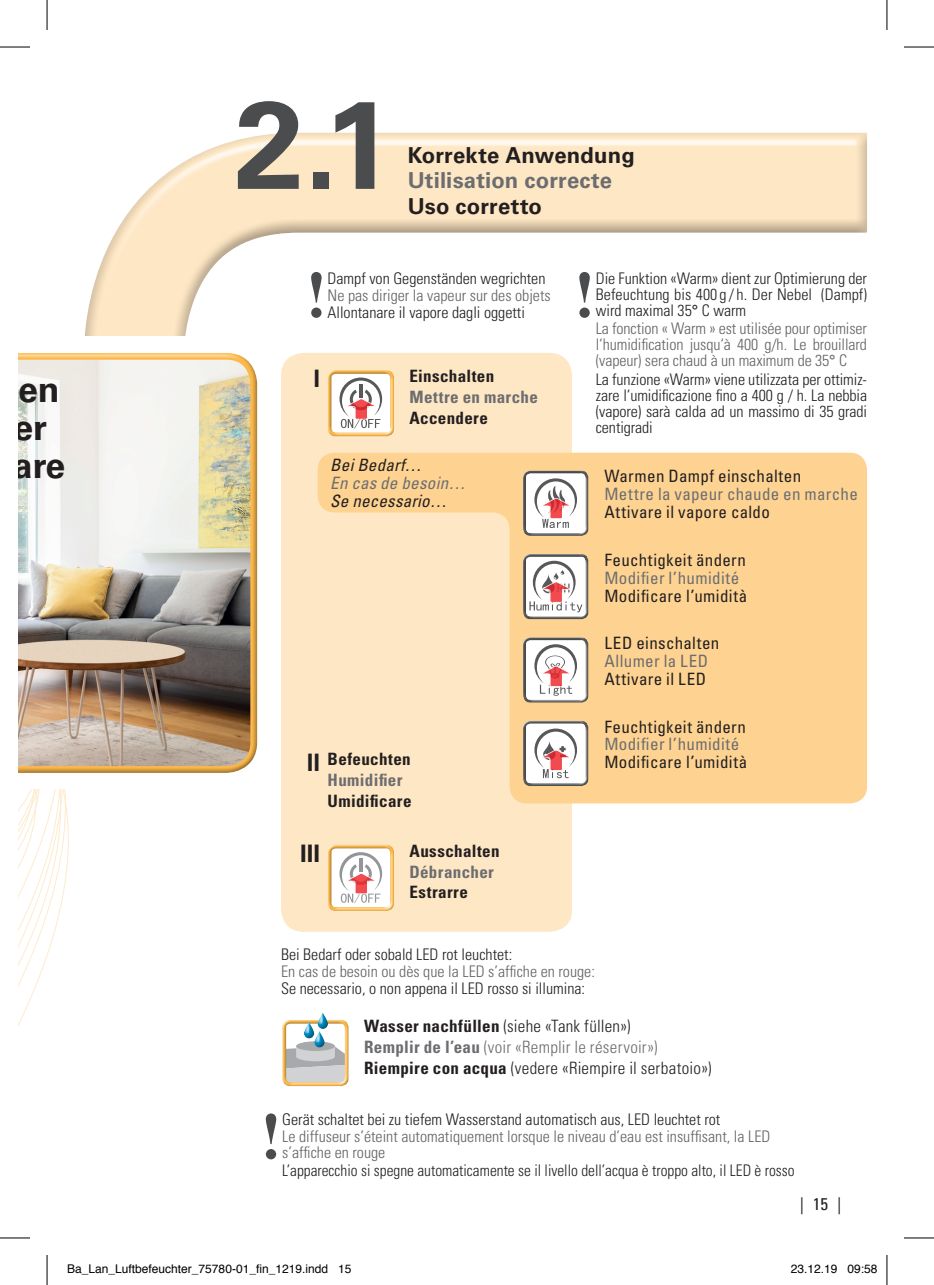
<style>
.page{position:relative;width:934px;height:1285px;background:#fff}
.page>*{position:absolute;margin:0;border:0;box-sizing:border-box;transform-origin:0 0}
.t1{font:700 124px "Univers LT Std";color:#4b4c4d}
.t2{font:700 35.6px/38.4px "Univers LT Std";color:#231f20;text-align:center}
.t3{font:700 24px "Univers LT Std";color:#231f20}
.t4{font:700 22px "Univers LT Std";letter-spacing:.01em;color:#231f20}
.t5{font:700 22px "Univers LT Std";letter-spacing:.01em;color:#6c6d70}
.t6{font:condensed 17px "Univers LT Std";letter-spacing:.02em;color:#231f20}
.t7{font:300 condensed 17px/20.8px "Univers LT Std";letter-spacing:.015em;color:#231f20}
.t8{font:condensed 17px "Univers LT Std";letter-spacing:.02em;color:#6c6d70}
.t9{font:700 condensed 17px "Univers LT Std";letter-spacing:.02em;color:#231f20}
.t10{font:700 condensed 17px "Univers LT Std";letter-spacing:.02em;color:#6c6d70}
.t11{font:italic condensed 17px "Univers LT Std";letter-spacing:.015em;color:#231f20}
.t12{font:italic condensed 17px "Univers LT Std";letter-spacing:.015em;color:#6c6d70}
.t13{font:300 condensed 16px/16px "Univers LT Std";color:#231f20;text-align:justify}
.t14{font:300 condensed 16px/16px "Univers LT Std";color:#636366;text-align:justify}
.t15{font:300 condensed 16px "Univers LT Std";color:#231f20;scale:.96 1}
.t16{font:12px "Helvetica";color:#000}
.s1{font-weight:400}
.s2{font-weight:700}
.s3{font-weight:700;color:#6c6d70}
.s4{color:#6c6d70}
</style>
<div class="page">
<svg style="left:19px;top:789px;width:50px;height:235px"></svg>
<div style="left:81px;top:131px;width:786px;height:387px;background:#231f20;opacity:.75"></div>
<div style="left:281px;top:353px;width:290px;height:579px;background:#fee7c4"></div>
<svg style="left:317px;top:453px;width:549px;height:350px;background:#fdd9a1"></svg>
<div style="left:19px;top:336px;width:184px;height:453px;background:#fff"></div>
<div style="left:19px;top:352px;width:241px;height:421px;background:#231f20;opacity:.75"></div>
<svg style="left:311px;top:272px;width:10px;height:46px"></svg>
<svg style="left:579px;top:272px;width:10px;height:46px"></svg>
<svg style="left:266px;top:1113px;width:10px;height:46px"></svg>
<div style="left:280px;top:1017px;width:69px;height:70px;background:#231f20;opacity:.75"></div>
<div style="left:301px;top:1019px;width:14px;height:20px;background:#231f20;opacity:.75"></div>
<div style="left:311px;top:1028px;width:13px;height:19px;background:#fff;opacity:.75"></div>
<div style="left:312px;top:1028px;width:13px;height:20px;background:#231f20;opacity:.75"></div>
<div style="left:315px;top:1009px;width:14px;height:20px;background:#231f20;opacity:.75"></div>
<div style="left:325px;top:368px;width:70px;height:70px;background:#231f20;opacity:.75"></div>
<svg style="left:339px;top:377px;width:43px;height:52px"></svg>
<div style="left:325px;top:842px;width:70px;height:70px;background:#231f20;opacity:.75"></div>
<svg style="left:339px;top:852px;width:43px;height:51px"></svg>
<div style="left:520px;top:468px;width:69px;height:68px;background:#231f20;opacity:.75"></div>
<svg style="left:534px;top:478px;width:42px;height:50px"></svg>
<div style="left:519px;top:551px;width:70px;height:68px;background:#fed391"></div>
<div style="left:520px;top:552px;width:69px;height:67px;background:#231f20;opacity:.75"></div>
<svg style="left:529px;top:561px;width:53px;height:51px;background:#dfd1d1"></svg>
<div style="left:520px;top:635px;width:69px;height:68px;background:#231f20;opacity:.75"></div>
<svg style="left:534px;top:644px;width:42px;height:51px"></svg>
<div style="left:520px;top:718px;width:69px;height:68px;background:#231f20;opacity:.75"></div>
<svg style="left:534px;top:728px;width:43px;height:50px"></svg>
<hr style="left:0;top:47px;width:30px;height:1px;background:#000">
<hr style="left:903px;top:47px;width:30px;height:1px;background:#000">
<hr style="left:0;top:1237px;width:30px;height:1px;background:#000">
<hr style="left:903px;top:1237px;width:30px;height:1px;background:#000">
<hr style="left:47px;top:0;width:1px;height:30px;background:#000">
<hr style="left:47px;top:1255px;width:1px;height:30px;background:#000">
<hr style="left:886px;top:0;width:1px;height:30px;background:#000">
<hr style="left:886px;top:1255px;width:1px;height:30px;background:#000">
<h2 class="t2" style="left:-7px;top:370px;width:74px">ten fier care</h2>
<h1 class="t1" style="left:235px;top:72px;width:159px">2.1</h1>
<h3 class="t4" style="left:407px;top:142px;width:228px">Korrekte Anwendung</h3>
<h3 class="t5" style="left:407px;top:168px;width:206px">Utilisation correcte</h3>
<h3 class="t4" style="left:407px;top:193px;width:136px">Uso corretto</h3>
<p class="t13" style="left:327px;top:270px;width:219px">Dampf von Gegenständen wegrichten</p>
<p class="t14" style="left:327px;top:287px;width:224px">Ne pas diriger la vapeur sur des objets</p>
<p class="t13" style="left:327px;top:304px;width:199px">Allontanare il vapore dagli oggetti</p>
<h3 class="t3" style="left:313px;top:365px;width:8px">l</h3>
<p class="t9" style="left:409px;top:366px;width:86px">Einschalten</p>
<p class="t10" style="left:409px;top:386px;width:130px">Mettre en marche</p>
<p class="t9" style="left:409px;top:407px;width:80px">Accendere</p>
<p class="t11" style="left:330px;top:454px;width:93px">Bei Bedarf…</p>
<p class="t12" style="left:330px;top:472px;width:137px">En cas de besoin…</p>
<p class="t11" style="left:330px;top:490px;width:118px">Se necessario…</p>
<h3 class="t3" style="left:307px;top:748px;width:15px">ll</h3>
<p class="t9" style="left:327px;top:749px;width:85px">Befeuchten</p>
<p class="t10" style="left:327px;top:770px;width:76px">Humidifier</p>
<p class="t9" style="left:327px;top:790px;width:85px">Umidificare</p>
<h3 class="t3" style="left:300px;top:839px;width:22px">III</h3>
<p class="t9" style="left:409px;top:840px;width:92px">Ausschalten</p>
<p class="t10" style="left:409px;top:861px;width:86px">Débrancher</p>
<p class="t9" style="left:409px;top:882px;width:60px">Estrarre</p>
<p class="t13" style="left:595px;top:270px;width:273px">Die Funktion «Warm» dient zur Optimierung der Befeuchtung bis 400 g / h. Der Nebel (Dampf) wird maximal 35<span class="s1">°</span> C warm</p>
<p class="t14" style="left:595px;top:321px;width:273px">La fonction « Warm » est utilisée pour optimiser l‘humidification jusqu‘à 400 g/h. Le brouillard (vapeur) sera chaud à un maximum de 35<span class="s1">°</span> C</p>
<p class="t13" style="left:595px;top:371px;width:273px">La funzione «Warm» viene utilizzata per ottimiz&shy;zare l‘umidificazione fino a 400 g / h. La nebbia (vapore) sarà calda ad un massimo di 35 gradi centigradi</p>
<p class="t6" style="left:604px;top:465px;width:198px">Warmen Dampf einschalten</p>
<p class="t8" style="left:604px;top:483px;width:255px">Mettre la vapeur chaude en marche</p>
<p class="t6" style="left:604px;top:501px;width:167px">Attivare il vapore caldo</p>
<p class="t6" style="left:604px;top:549px;width:143px">Feuchtigkeit ändern</p>
<p class="t8" style="left:604px;top:567px;width:136px">Modifier l’humidité</p>
<p class="t6" style="left:604px;top:585px;width:144px">Modificare l’umidità</p>
<p class="t6" style="left:604px;top:632px;width:116px">LED einschalten</p>
<p class="t8" style="left:604px;top:650px;width:105px">Allumer la LED</p>
<p class="t6" style="left:604px;top:668px;width:103px">Attivare il LED</p>
<p class="t6" style="left:604px;top:715px;width:143px">Feuchtigkeit ändern</p>
<p class="t8" style="left:604px;top:733px;width:136px">Modifier l’humidité</p>
<p class="t6" style="left:604px;top:751px;width:144px">Modificare l’umidità</p>
<p class="t13" style="left:281px;top:946px;width:232px">Bei Bedarf oder sobald LED rot leuchtet:</p>
<p class="t14" style="left:281px;top:963px;width:315px">En cas de besoin ou dès que la LED s’affiche en rouge:</p>
<p class="t13" style="left:281px;top:981px;width:305px">Se necessario, o non appena il LED rosso si illumina:</p>
<p class="t7" style="left:364px;top:1015px;width:349px"><span class="s2">Wasser nachfüllen</span> (siehe «Tank füllen»)<br><span class="s3">Remplir de l’eau</span> <span class="s4">(voir «Remplir le réservoir»)<br></span><span class="s2">Riempire con acqua</span> (vedere «Riempire il serbatoio»)</p>
<p class="t13" style="left:282px;top:1111px;width:439px">Gerät schaltet bei zu tiefem Wasserstand automatisch aus, LED leuchtet rot</p>
<p class="t14" style="left:282px;top:1128px;width:489px">Le diffuseur s’éteint automatiquement lorsque le niveau d’eau est insuffisant, la LED s’affiche en rouge</p>
<p class="t15" style="left:282px;top:1160px;width:535px">L’apparecchio si spegne automaticamente se il livello dell’acqua è troppo alto, il LED è rosso</p>
<p class="t6" style="left:799px;top:1193px;width:43px">|15|</p>
<p class="t16" style="left:67px;top:1259px;width:286px">Ba_Lan_Luftbefeuchter_75780-01_fin_1219.indd 15</p>
<p class="t16" style="left:790px;top:1259px;width:88px">23.12.19 09:58</p>
</div>
